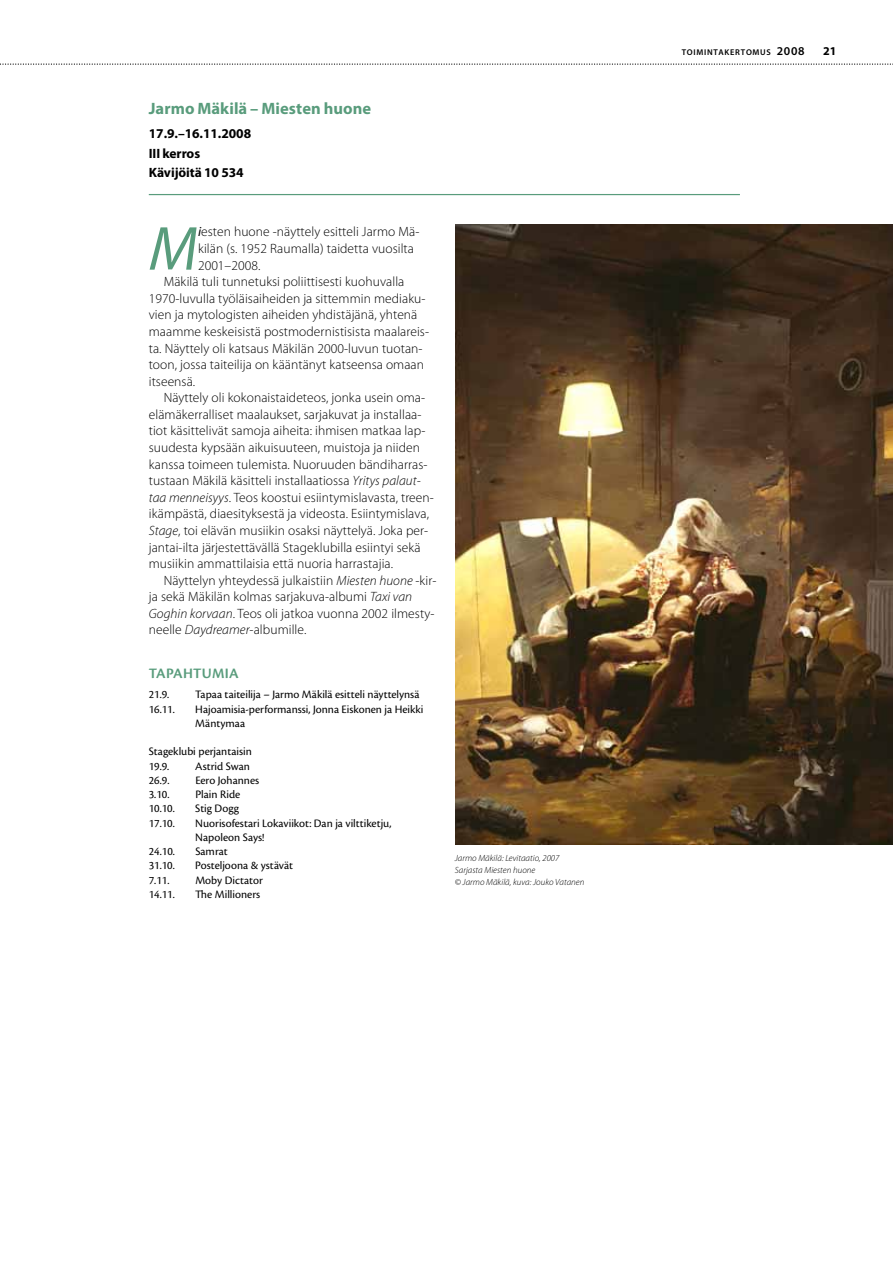
<style>
.page{position:relative;width:893px;height:1263px;background:#fff}
.page>*{position:absolute;margin:0;border:0;box-sizing:border-box;transform-origin:0 0}
.t1{font:italic 62.7px "Myriad Pro";color:#599c7c}
.t2{font:700 16.5px "Myriad Pro";letter-spacing:.005em;color:#599c7c}
.t3{font:600 15px "Cronos Pro";letter-spacing:.015em;color:#599c7c}
.t4{font:300 13.5px "Myriad Pro";letter-spacing:.005em;color:#000}
.t5{font:700 13.5px/19.5px "Myriad Pro";letter-spacing:-.005em;color:#000}
.t6{font:700 12px "Myriad Pro";color:#000}
.t7{font:11.85px/14.2px "Cronos Pro";color:#000}
.t8{font:italic 300 9px/12px "Myriad Pro";letter-spacing:.005em;color:#000}
.t9{font:600 8.4px "Myriad Pro";letter-spacing:.085em;color:#000}
.s1{font-weight:400;font-style:italic}
.s2{font-style:italic}
.s3{font-size:12px}
</style>
<div class="page">
<svg style="left:0;top:64px;width:893px;height:1px"></svg>
<hr style="left:149px;top:194px;width:591px;height:1px;background:#599c7c">
<img style="left:455px;top:224px;width:438px;height:620px">
<p class="t2" style="left:149px;top:103px;width:224px">Jarmo Mäkilä – Miesten huone</p>
<p class="t5" style="left:149px;top:125px;width:104px">17.9.–16.11.2008<br>III kerros<br>Kävijöitä 10 534</p>
<h1 class="t1" style="left:149px;top:225px;width:50px">M</h1>
<p class="t4" style="left:198px;top:227px;width:223px"><span class="s1">i</span>esten huone -näyttely esitteli Jarmo Mä-</p>
<p class="t4" style="left:198px;top:243px;width:217px">kilän (s. 1952 Raumalla) taidetta vuosilta</p>
<p class="t4" style="left:198px;top:260px;width:64px">2001–2008.</p>
<p class="t4" style="left:164px;top:277px;width:242px">Mäkilä tuli tunnetuksi poliittisesti kuohuvalla</p>
<p class="t4" style="left:149px;top:293px;width:278px">1970-luvulla työläisaiheiden ja sittemmin mediaku-</p>
<p class="t4" style="left:149px;top:310px;width:270px">vien ja mytologisten aiheiden yhdistäjänä, yhtenä</p>
<p class="t4" style="left:149px;top:326px;width:282px">maamme keskeisistä postmodernistisista maalareis-</p>
<p class="t4" style="left:149px;top:343px;width:275px">ta. Näyttely oli katsaus Mäkilän 2000-luvun tuotan-</p>
<p class="t4" style="left:149px;top:359px;width:277px">toon, jossa taiteilija on kääntänyt katseensa omaan</p>
<p class="t4" style="left:149px;top:376px;width:48px">itseensä.</p>
<p class="t4" style="left:164px;top:393px;width:263px">Näyttely oli kokonaistaideteos, jonka usein oma-</p>
<p class="t4" style="left:149px;top:409px;width:274px">elämäkerralliset maalaukset, sarjakuvat ja installaa-</p>
<p class="t4" style="left:149px;top:426px;width:278px">tiot käsittelivät samoja aiheita: ihmisen matkaa lap-</p>
<p class="t4" style="left:149px;top:442px;width:273px">suudesta kypsään aikuisuuteen, muistoja ja niiden</p>
<p class="t4" style="left:149px;top:459px;width:280px">kanssa toimeen tulemista. Nuoruuden bändiharras-</p>
<p class="t4" style="left:149px;top:476px;width:273px">tustaan Mäkilä käsitteli installaatiossa <span class="s2">Yritys palaut-</span></p>
<p class="t4" style="left:149px;top:492px;width:287px"><span class="s2">taa menneisyys</span>. Teos koostui esiintymislavasta, treen-</p>
<p class="t4" style="left:149px;top:509px;width:282px">ikämpästä, diaesityksestä ja videosta. Esiintymislava,</p>
<p class="t4" style="left:149px;top:525px;width:281px"><span class="s2">Stage</span>, toi elävän musiikin osaksi näyttelyä. Joka per-</p>
<p class="t4" style="left:149px;top:542px;width:273px">jantai-ilta järjestettävällä Stageklubilla esiintyi sekä</p>
<p class="t4" style="left:149px;top:558px;width:246px">musiikin ammattilaisia että nuoria harrastajia.</p>
<p class="t4" style="left:164px;top:575px;width:274px">Näyttelyn yhteydessä julkaistiin <span class="s2">Miesten huone</span> -kir-</p>
<p class="t4" style="left:149px;top:592px;width:265px">ja sekä Mäkilän kolmas sarjakuva-albumi <span class="s2">Taxi van</span></p>
<p class="t4" style="left:149px;top:608px;width:287px"><span class="s2">Goghin korvaan</span>. Teos oli jatkoa vuonna 2002 ilmesty-</p>
<p class="t4" style="left:149px;top:625px;width:159px">neelle <span class="s2">Daydreamer</span>-albumille.</p>
<p class="t3" style="left:149px;top:667px;width:91px">TAPAHTUMIA</p>
<p class="t7" style="left:149px;top:688px;width:22px">21.9.</p>
<p class="t7" style="left:195px;top:688px;width:226px">Tapaa taiteilija – Jarmo Mäkilä esitteli näyttelynsä</p>
<p class="t7" style="left:149px;top:702px;width:28px">16.11.</p>
<p class="t7" style="left:195px;top:702px;width:230px">Hajoamisia-performanssi, Jonna Eiskonen ja Heikki<br>Mäntymaa</p>
<p class="t7" style="left:149px;top:745px;width:104px">Stageklubi perjantaisin<br>19.9.</p>
<p class="t7" style="left:195px;top:759px;width:56px">Astrid Swan</p>
<p class="t7" style="left:149px;top:774px;width:22px">26.9.</p>
<p class="t7" style="left:195px;top:774px;width:65px">Eero Johannes</p>
<p class="t7" style="left:149px;top:788px;width:22px">3.10.</p>
<p class="t7" style="left:195px;top:788px;width:46px">Plain Ride</p>
<p class="t7" style="left:149px;top:802px;width:28px">10.10.</p>
<p class="t7" style="left:195px;top:802px;width:45px">Stig Dogg</p>
<p class="t7" style="left:149px;top:816px;width:28px">17.10.</p>
<p class="t7" style="left:195px;top:816px;width:198px">Nuorisofestari Lokaviikot: Dan ja vilttiketju,<br>Napoleon Says!</p>
<p class="t7" style="left:149px;top:845px;width:28px">24.10.</p>
<p class="t7" style="left:195px;top:845px;width:34px">Samrat</p>
<p class="t7" style="left:149px;top:859px;width:28px">31.10.</p>
<p class="t7" style="left:195px;top:859px;width:99px">Posteljoona &amp; ystävät</p>
<p class="t7" style="left:149px;top:873px;width:22px">7.11.</p>
<p class="t7" style="left:195px;top:873px;width:69px">Moby Dictator</p>
<p class="t7" style="left:149px;top:888px;width:28px">14.11.</p>
<p class="t7" style="left:195px;top:888px;width:66px">The Millioners</p>
<p class="t8" style="left:455px;top:852px;width:131px">Jarmo Mäkilä: Levitaatio, 2007<br>Sarjasta Miesten huone<br>© Jarmo Mäkilä, kuva: Jouko Vatanen</p>
<p class="t9" style="left:682px;top:49px;width:124px">TOIMINTAKERTOMUS <span class="s3">2008</span></p>
<p class="t6" style="left:823px;top:46px;width:15px">21</p>
</div>
